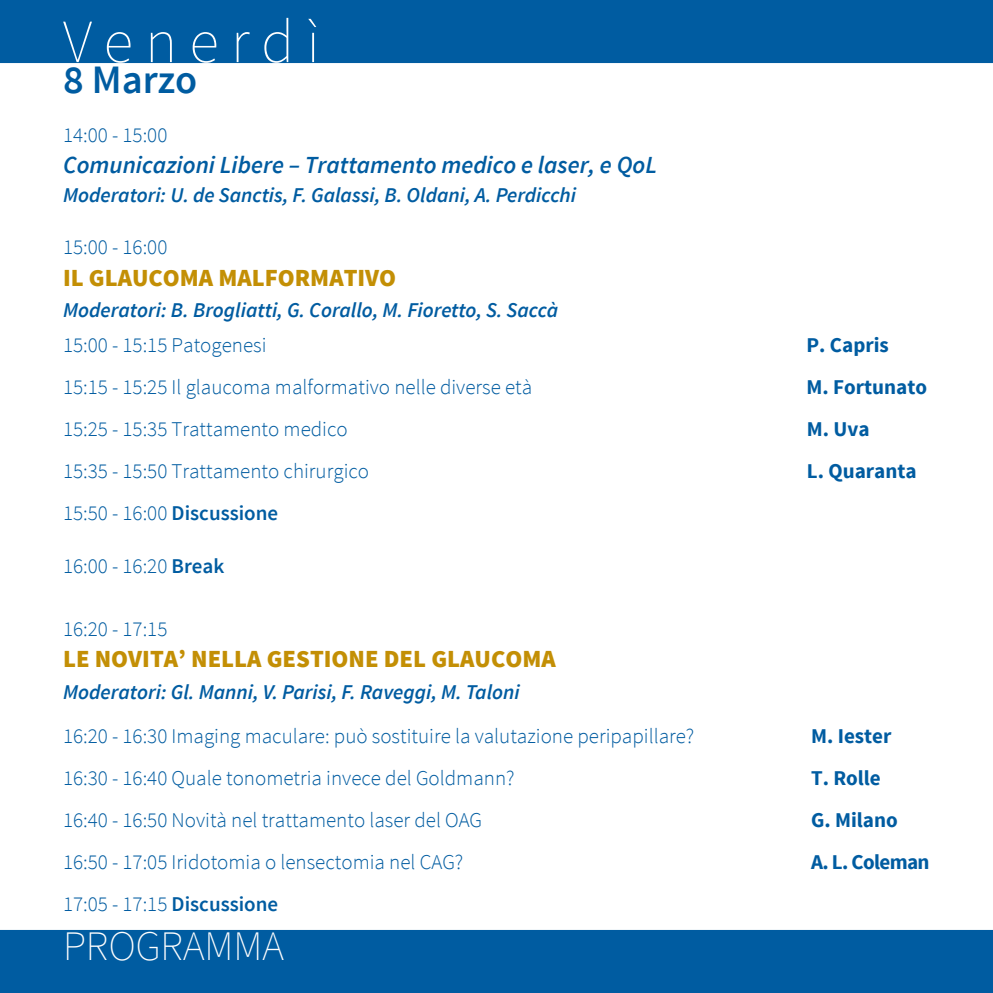
<style>
.page{position:relative;width:993px;height:993px;background:#fff}
.page>*{position:absolute;margin:0;border:0;box-sizing:border-box;transform-origin:0 0}
.t1{font:200 61.25px "Source Sans Pro";letter-spacing:.2em;color:#fff}
.t2{font:200 42px "Source Sans Pro";color:#fff}
.t3{font:600 40.25px "Source Sans Pro";letter-spacing:-.005em;color:#005ca1}
.t4{font:900 24.5px "Source Sans Pro";color:#c38f05}
.t5{font:italic 600 24.5px "Source Sans Pro";color:#005ca1}
.t6{font:300 21px "Source Sans Pro";color:#005ca1}
.t7{font:italic 600 21px "Source Sans Pro";color:#005ca1}
.t8{font:700 21px "Source Sans Pro";color:#005ca1}
.t9{font:700 21px "Source Sans Pro";letter-spacing:-.03em;color:#005ca1}
.s1{font-weight:600}
</style>
<div class="page">
<div style="left:0;top:0;width:992px;height:992px;background:#005ca1"></div>
<div style="left:0;top:63px;width:992px;height:866px;background:#fff"></div>
<p class="t1" style="left:63px;top:5px;width:258px">Venerdì</p>
<p class="t3" style="left:63px;top:54px;width:135px">8 Marzo</p>
<p class="t6" style="left:63px;top:122px;width:106px">14:00 - 15:00</p>
<p class="t5" style="left:63px;top:150px;width:595px">Comunicazioni Libere – Trattamento medico e laser, e QoL</p>
<p class="t7" style="left:63px;top:181px;width:514px">Moderatori: U. de Sanctis, F. Galassi, B. Oldani, A. Perdicchi</p>
<p class="t6" style="left:63px;top:234px;width:106px">15:00 - 16:00</p>
<p class="t4" style="left:63px;top:261px;width:334px">IL GLAUCOMA MALFORMATIVO</p>
<p class="t7" style="left:63px;top:297px;width:496px">Moderatori: B. Brogliatti, G. Corallo, M. Fioretto, S. Saccà</p>
<p class="t6" style="left:63px;top:332px;width:205px">15:00 - 15:15 Patogenesi</p>
<p class="t8" style="left:806px;top:331px;width:84px">P. Capris</p>
<p class="t6" style="left:63px;top:374px;width:470px">15:15 - 15:25 Il glaucoma malformativo nelle diverse età</p>
<p class="t8" style="left:806px;top:373px;width:122px">M. Fortunato</p>
<p class="t6" style="left:63px;top:416px;width:286px">15:25 - 15:35 Trattamento medico</p>
<p class="t8" style="left:806px;top:415px;width:64px">M. Uva</p>
<p class="t6" style="left:63px;top:458px;width:307px">15:35 - 15:50 Trattamento chirurgico</p>
<p class="t8" style="left:806px;top:457px;width:111px">L. Quaranta</p>
<p class="t6" style="left:63px;top:500px;width:217px">15:50 - 16:00 <span class="s1">Discussione</span></p>
<p class="t6" style="left:63px;top:553px;width:163px">16:00 - 16:20 <span class="s1">Break</span></p>
<p class="t6" style="left:63px;top:616px;width:106px">16:20 - 17:15</p>
<p class="t4" style="left:63px;top:643px;width:494px">LE NOVITA’ NELLA GESTIONE DEL GLAUCOMA</p>
<p class="t7" style="left:63px;top:678px;width:458px">Moderatori: Gl. Manni, V. Parisi, F. Raveggi, M. Taloni</p>
<p class="t6" style="left:63px;top:722px;width:632px">16:20 - 16:30 Imaging maculare: può sostituire la valutazione peripapillare?</p>
<p class="t8" style="left:810px;top:722px;width:82px">M. Iester</p>
<p class="t6" style="left:63px;top:764px;width:453px">16:30 - 16:40 Quale tonometria invece del Goldmann?</p>
<p class="t8" style="left:810px;top:764px;width:71px">T. Rolle</p>
<p class="t6" style="left:63px;top:806px;width:420px">16:40 - 16:50 Novità nel trattamento laser del OAG</p>
<p class="t8" style="left:810px;top:806px;width:88px">G. Milano</p>
<p class="t6" style="left:63px;top:848px;width:401px">16:50 - 17:05 Iridotomia o lensectomia nel CAG?</p>
<p class="t9" style="left:810px;top:848px;width:120px">A. L. Coleman</p>
<p class="t6" style="left:63px;top:890px;width:217px">17:05 - 17:15 <span class="s1">Discussione</span></p>
<p class="t2" style="left:63px;top:919px;width:222px">PROGRAMMA</p>
</div>
